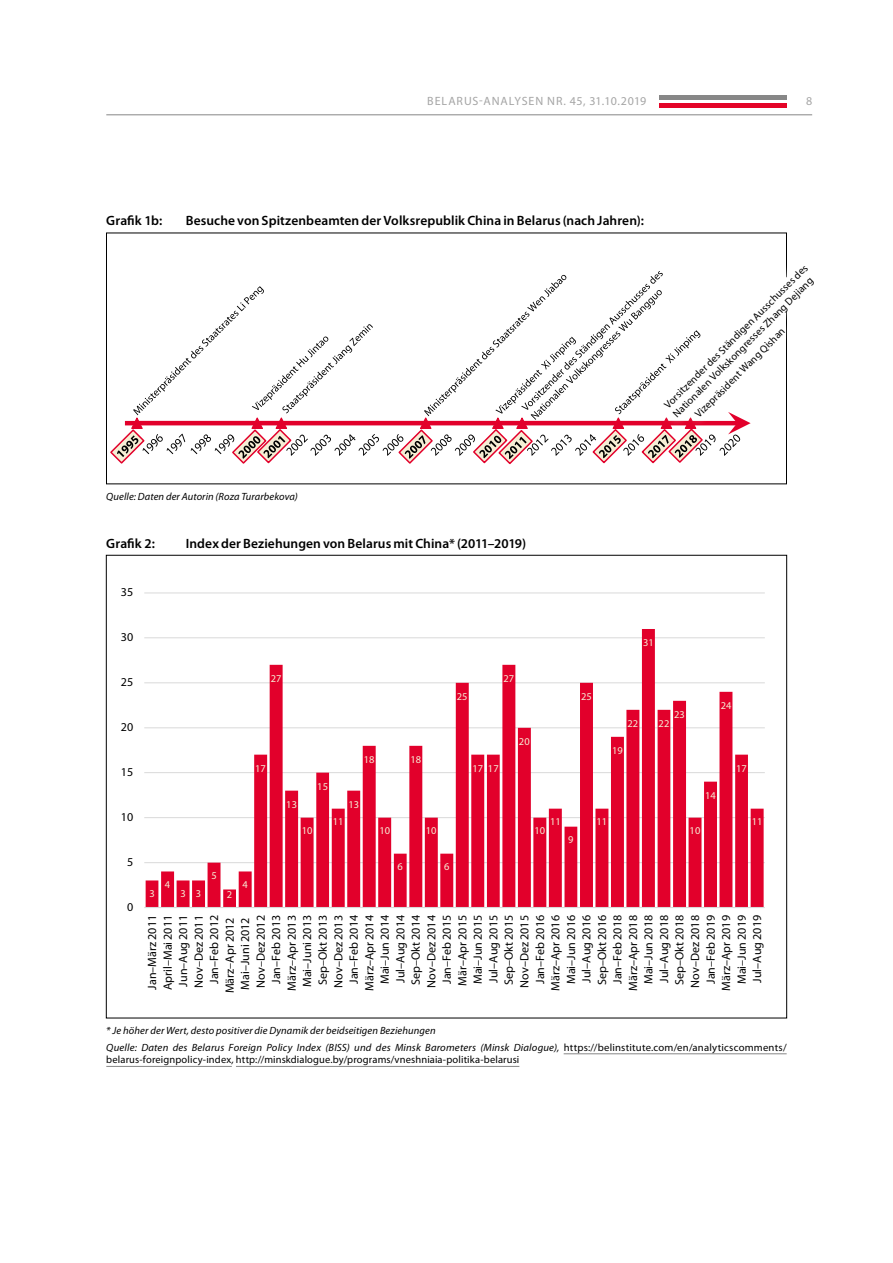
<style>
.page{position:relative;width:893px;height:1263px;background:#fff}
.page>*{position:absolute;margin:0;border:0;box-sizing:border-box;transform-origin:0 0}
.Ueberschrift_Grafik{font:600 13.5px "Myriad Pro";letter-spacing:.005em;color:#000}
.t1{font:12px/15.5px "Myriad Pro";letter-spacing:-.005em;color:#000;text-align:right}
.t2{font:12px "Myriad Pro";letter-spacing:.07em;color:#a5a5a5}
.Quelle_Tabelle_Myria{font:10.5px/12.6px "Myriad Pro";letter-spacing:.01em;color:#000}
.Quelle_Tabelle_Myria-2{font:italic 10.5px "Myriad Pro";letter-spacing:.01em;color:#000}
.Tabelle_Links{font:10.5px/12.6px "Myriad Pro";color:#000}
.t3{font:10.5px "Myriad Pro";letter-spacing:.005em;color:#f6eed5}
.s1{font-style:italic}
</style>
<div class="page">
<div style="left:659px;top:103px;width:128px;height:5px;background:#e40428"></div>
<hr style="left:659px;top:96px;width:128px;height:4px;background:#878787">
<hr style="left:106px;top:114px;width:706px;height:1px;background:#878787">
<svg style="left:109px;top:232px;width:678px;height:234px"></svg>
<hr style="left:144px;top:862px;width:621px;height:1px;background:#d9d9d9">
<hr style="left:144px;top:817px;width:621px;height:1px;background:#d9d9d9">
<hr style="left:144px;top:772px;width:621px;height:1px;background:#d9d9d9">
<hr style="left:144px;top:727px;width:621px;height:1px;background:#d9d9d9">
<hr style="left:144px;top:682px;width:621px;height:1px;background:#d9d9d9">
<hr style="left:144px;top:637px;width:621px;height:1px;background:#d9d9d9">
<hr style="left:144px;top:593px;width:621px;height:1px;background:#d9d9d9">
<svg style="left:146px;top:629px;width:618px;height:278px"></svg>
<hr style="left:144px;top:907px;width:621px;height:1px;background:#d9d9d9">
<hr style="left:564px;top:1053px;width:223px;height:1px;background:#878787">
<hr style="left:106px;top:1066px;width:126px;height:1px;background:#878787">
<hr style="left:236px;top:1066px;width:283px;height:1px;background:#878787">
<p class="t2" style="left:427px;top:94px;width:221px">BELARUS-ANALYSEN NR. 45, 31.10.2019</p>
<p class="t2" style="left:806px;top:94px;width:8px">8</p>
<p class="Ueberschrift_Grafik" style="left:106px;top:212px;width:57px">Grafik 1b:</p>
<p class="Ueberschrift_Grafik" style="left:186px;top:212px;width:460px">Besuche von Spitzenbeamten der Volksrepublik China in Belarus (nach Jahren):</p>
<p class="Tabelle_Links" style="left:661px;top:402px;width:200px;rotate:-45deg">Vorsitzender des Ständigen Ausschusses des<br>Nationalen Volkskongresses Zhang Dejiang</p>
<p class="Tabelle_Links" style="left:692px;top:411px;width:124px;rotate:-45deg">Vizepräsident Wang Qishan</p>
<p class="Quelle_Tabelle_Myria-2" style="left:106px;top:490px;width:193px">Quelle: Daten der Autorin (Roza Turarbekova)</p>
<p class="Ueberschrift_Grafik" style="left:106px;top:534px;width:50px">Grafik 2:</p>
<p class="Ueberschrift_Grafik" style="left:186px;top:534px;width:342px">Index der Beziehungen von Belarus mit China* (2011–2019)</p>
<p class="t1" style="left:121px;top:584px;width:14px">35</p>
<p class="t1" style="left:121px;top:629px;width:14px">30</p>
<p class="t1" style="left:121px;top:674px;width:14px">25</p>
<p class="t3" style="left:271px;top:672px;width:12px">27</p>
<p class="t3" style="left:457px;top:690px;width:12px">25</p>
<p class="t3" style="left:503px;top:672px;width:12px">27</p>
<p class="t3" style="left:581px;top:690px;width:12px">25</p>
<p class="t3" style="left:643px;top:636px;width:12px">31</p>
<p class="t3" style="left:721px;top:699px;width:12px">24</p>
<p class="t1" style="left:121px;top:719px;width:14px">20</p>
<p class="t3" style="left:628px;top:717px;width:12px">22</p>
<p class="t3" style="left:674px;top:708px;width:12px">23</p>
<p class="t3" style="left:659px;top:717px;width:12px">22</p>
<p class="t3" style="left:364px;top:752px;width:12px">18</p>
<p class="t3" style="left:410px;top:752px;width:12px">18</p>
<p class="t3" style="left:519px;top:734px;width:12px">20</p>
<p class="t3" style="left:612px;top:743px;width:12px">19</p>
<p class="t1" style="left:121px;top:764px;width:14px">15</p>
<p class="t3" style="left:255px;top:761px;width:12px">17</p>
<p class="t3" style="left:472px;top:761px;width:28px">17 17</p>
<p class="t3" style="left:736px;top:761px;width:12px">17</p>
<p class="t3" style="left:317px;top:779px;width:12px">15</p>
<p class="t3" style="left:705px;top:788px;width:12px">14</p>
<p class="t3" style="left:286px;top:797px;width:12px">13</p>
<p class="t3" style="left:348px;top:797px;width:12px">13</p>
<p class="t1" style="left:121px;top:809px;width:14px">10</p>
<p class="t3" style="left:333px;top:815px;width:12px">11</p>
<p class="t3" style="left:550px;top:815px;width:12px">11</p>
<p class="t3" style="left:597px;top:815px;width:12px">11</p>
<p class="t3" style="left:752px;top:815px;width:12px">11</p>
<p class="t3" style="left:302px;top:824px;width:12px">10</p>
<p class="t3" style="left:379px;top:824px;width:12px">10</p>
<p class="t3" style="left:426px;top:824px;width:12px">10</p>
<p class="t3" style="left:534px;top:824px;width:12px">10</p>
<p class="t3" style="left:568px;top:833px;width:7px">9</p>
<p class="t3" style="left:690px;top:824px;width:12px">10</p>
<p class="t1" style="left:127px;top:854px;width:8px">5</p>
<p class="t3" style="left:398px;top:860px;width:7px">6</p>
<p class="t3" style="left:444px;top:860px;width:7px">6</p>
<p class="t3" style="left:211px;top:869px;width:7px">5</p>
<p class="t3" style="left:165px;top:878px;width:7px">4</p>
<p class="t3" style="left:242px;top:878px;width:7px">4</p>
<p class="t3" style="left:149px;top:887px;width:7px">3</p>
<p class="t3" style="left:180px;top:887px;width:22px">3 3</p>
<p class="t3" style="left:227px;top:888px;width:7px">2</p>
<p class="t1" style="left:127px;top:899px;width:8px">0</p>
<p class="t1" style="left:144px;top:993px;width:80px;rotate:-90deg">Jan–März 2011<br>April–Mai 2011<br>Jun–Aug 2011<br>Nov–Dez 2011<br>Jan–Feb 2012<br>März–Apr 2012<br>Mai–Juni 2012<br>Nov–Dez 2012<br>Jan–Feb 2013<br>März–Apr 2013<br>Mai–Juni 2013<br>Sep–Okt 2013<br>Nov–Dez 2013<br>Jan–Feb 2014<br>März–Apr 2014<br>Mai–Jun 2014<br>Jul–Aug 2014<br>Sep–Okt 2014<br>Nov–Dez 2014<br>Jan–Feb 2015<br>Mär–Apr 2015<br>Mai–Jun 2015<br>Jul–Aug 2015<br>Sep–Okt 2015<br>Nov–Dez 2015<br>Jan–Feb 2016<br>März–Apr 2016<br>Mai–Jun 2016<br>Jul–Aug 2016<br>Sep–Okt 2016<br>Jan–Feb 2018<br>März–Apr 2018<br>Mai–Jun 2018<br>Jul–Aug 2018<br>Sep–Okt 2018<br>Nov–Dez 2018<br>Jan–Feb 2019<br>März–Apr 2019<br>Mai–Jun 2019<br>Jul–Aug 2019</p>
<p class="Quelle_Tabelle_Myria-2" style="left:106px;top:1024px;width:331px">* Je höher der Wert, desto positiver die Dynamik der beidseitigen Beziehungen</p>
<p class="Quelle_Tabelle_Myria" style="left:106px;top:1041px;width:682px"><span class="s1">Quelle: Daten des Belarus Foreign Policy Index (BISS) und des Minsk Barometers (Minsk Dialogue),</span> https://belinstitute.com/en/analyticscomments/ belarus-foreignpolicy-index<span class="s1">,</span> http://minskdialogue.by/programs/vneshniaia-politika-belarusi</p>
</div>
